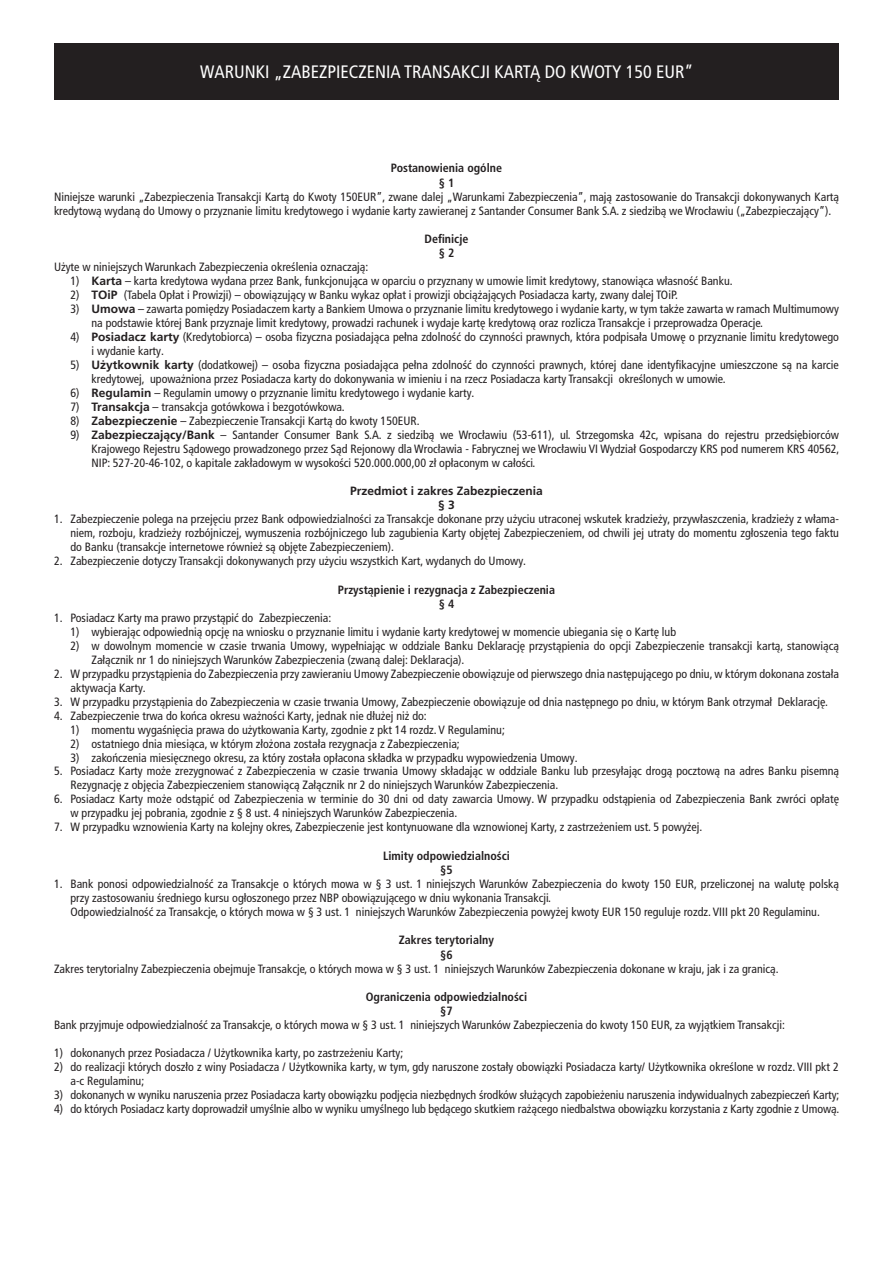
<style>
.page{position:relative;width:893px;height:1263px;background:#fff}
.page>*{position:absolute;margin:0;border:0;box-sizing:border-box;transform-origin:0 0}
.t1{font:condensed 18px "Frutiger LT Pro";color:#fff}
.t2{font:condensed 12px/14px "Frutiger LT Pro";color:#231f20}
.t3{font:700 condensed 12px/14.4px "Frutiger LT Pro";color:#231f20;text-align:center}
.t4{font:700 12px/14.4px "Frutiger LT Pro";color:#231f20;text-align:center}
.s1{font-weight:700;font-stretch:normal}
</style>
<div class="page">
<div style="left:54px;top:43px;width:785px;height:57px;background:#231f20"></div>
<h1 class="t1" style="left:200px;top:62px;width:495px">Warunki „Zabezpieczenia Transakcji Kartą do Kwoty 150 EUR ”</h1>
<p class="t3" style="left:391px;top:161px;width:113px">Postanowienia ogólne § 1</p>
<p class="t2" style="left:54px;top:190px;width:786px">Niniejsze warunki „Zabezpieczenia Transakcji Kartą do Kwoty 150EUR ”, zwane dalej „Warunkami Zabezpieczenia”, mają zastosowanie do Transakcji dokonywanych Kartą kredytową wydaną do Umowy o przyznanie limitu kredytowego i wydanie karty zawieranej z Santander Consumer Bank S.A. z siedzibą we Wrocławiu („Zabezpieczający”).</p>
<p class="t3" style="left:424px;top:232px;width:46px">Definicje § 2</p>
<p class="t2" style="left:54px;top:260px;width:316px">Użyte w niniejszych Warunkach Zabezpieczenia określenia oznaczają:</p>
<p class="t2" style="left:70px;top:274px;width:664px">1) <span class="s1">Karta</span> – karta kredytowa wydana przez Bank, funkcjonująca w oparciu o przyznany w umowie limit kredytowy, stanowiąca własność Banku.</p>
<p class="t2" style="left:70px;top:288px;width:609px">2) <span class="s1">TOiP</span> (Tabela Opłat i Prowizji) – obowiązujący w Banku wykaz opłat i prowizji obciążających Posiadacza karty, zwany dalej TOiP.</p>
<p class="t2" style="left:91px;top:302px;width:749px;text-indent:-21px">3) <span class="s1">Umowa</span> – zawarta pomiędzy Posiadaczem karty a Bankiem Umowa o przyznanie limitu kredytowego i wydanie karty, w tym także zawarta w ramach Multimumowy na podstawie której Bank przyznaje limit kredytowy, prowadzi rachunek i wydaje kartę kredytową oraz rozlicza Transakcje i przeprowadza Operacje.</p>
<p class="t2" style="left:91px;top:330px;width:749px;text-indent:-21px">4) <span class="s1">Posiadacz karty</span> (Kredytobiorca) – osoba fizyczna posiadająca pełna zdolność do czynności prawnych, która podpisała Umowę o przyznanie limitu kredytowego i wydanie karty.</p>
<p class="t2" style="left:91px;top:358px;width:749px;text-indent:-21px">5) <span class="s1">Użytkownik karty</span> (dodatkowej) – osoba fizyczna posiadająca pełna zdolność do czynności prawnych, której dane identyfikacyjne umieszczone są na karcie kredytowej, upoważniona przez Posiadacza karty do dokonywania w imieniu i na rzecz Posiadacza karty Transakcji określonych w umowie.</p>
<p class="t2" style="left:71px;top:386px;width:405px">6) <span class="s1">Regulamin</span> – Regulamin umowy o przyznanie limitu kredytowego i wydanie karty.</p>
<p class="t2" style="left:71px;top:400px;width:276px">7) <span class="s1">Transakcja</span> – transakcja gotówkowa i bezgotówkowa.</p>
<p class="t2" style="left:71px;top:414px;width:351px">8) <span class="s1">Zabezpieczenie</span> – Zabezpieczenie Transakcji Kartą do kwoty 150EUR.</p>
<p class="t2" style="left:92px;top:428px;width:749px;text-indent:-21px">9) <span class="s1">Zabezpieczający/Bank</span> – Santander Consumer Bank S.A. z siedzibą we Wrocławiu (53-611), ul. Strzegomska 42c, wpisana do rejestru przedsiębiorców<br>Krajowego Rejestru Sądowego prowadzonego przez Sąd Rejonowy dla Wrocławia - Fabrycznej we Wrocławiu VI Wydział Gospodarczy KRS</p>
<p class="t2" style="left:721px;top:442px;width:73px">pod numerem KRS</p>
<p class="t2" style="left:808px;top:442px;width:33px">40562,</p>
<p class="t2" style="left:92px;top:456px;width:445px">NIP: 527-20-46-102, o kapitale zakładowym w wysokości 520.000.000,00 zł opłaconym w całości.</p>
<p class="t4" style="left:350px;top:484px;width:194px">Przedmiot i zakres Zabezpieczenia § 3</p>
<p class="t2" style="left:71px;top:512px;width:770px;text-align:justify;text-indent:-16px">1. Zabezpieczenie polega na przejęciu przez Bank odpowiedzialności za Transakcje dokonane przy użyciu utraconej wskutek kradzieży, przywłaszczenia, kradzieży z włama&shy;niem, rozboju, kradzieży rozbójniczej, wymuszenia rozbójniczego lub zagubienia Karty objętej Zabezpieczeniem, od chwili jej utraty do momentu zgłoszenia tego faktu do Banku (transakcje internetowe również są objęte Zabezpieczeniem).</p>
<p class="t2" style="left:54px;top:554px;width:474px">2. Zabezpieczenie dotyczy Transakcji dokonywanych przy użyciu wszystkich Kart, wydanych do Umowy.</p>
<p class="t3" style="left:338px;top:582px;width:219px">Przystąpienie i rezygnacja z Zabezpieczenia § 4</p>
<p class="t2" style="left:54px;top:611px;width:279px">1. Posiadacz Karty ma prawo przystąpić do Zabezpieczenia:</p>
<p class="t2" style="left:71px;top:625px;width:607px">1) wybierając odpowiednią opcję na wniosku o przyznanie limitu i wydanie karty kredytowej w momencie ubiegania się o Kartę lub</p>
<p class="t2" style="left:92px;top:639px;width:749px;text-indent:-21px">2) w dowolnym momencie w czasie trwania Umowy, wypełniając w oddziale Banku Deklarację przystąpienia do opcji Zabezpieczenie transakcji kartą, stanowiącą<br>Załącznik nr 1 do niniejszych Warunków Zabezpieczenia (zwaną dalej: Deklaracja).</p>
<p class="t2" style="left:71px;top:667px;width:770px;text-indent:-16px">2. W przypadku przystąpienia do Zabezpieczenia przy zawieraniu Umowy Zabezpieczenie obowiązuje od pierwszego dnia następującego po dniu, w którym dokonana została aktywacja Karty.</p>
<p class="t2" style="left:54px;top:695px;width:775px">3. W przypadku przystąpienia do Zabezpieczenia w czasie trwania Umowy, Zabezpieczenie obowiązuje od dnia następnego po dniu, w którym Bank otrzymał Deklarację.</p>
<p class="t2" style="left:54px;top:709px;width:374px">4. Zabezpieczenie trwa do końca okresu ważności Karty, jednak nie dłużej niż do:</p>
<p class="t2" style="left:71px;top:722px;width:436px">1) momentu wygaśnięcia prawa do użytkowania Karty, zgodnie z pkt 14 rozdz. V Regulaminu;</p>
<p class="t2" style="left:71px;top:736px;width:391px">2) ostatniego dnia miesiąca, w którym złożona została rezygnacja z Zabezpieczenia;</p>
<p class="t2" style="left:71px;top:750px;width:509px">3) zakończenia miesięcznego okresu, za który została opłacona składka w przypadku wypowiedzenia Umowy.</p>
<p class="t2" style="left:71px;top:764px;width:770px;text-indent:-17px">5. Posiadacz Karty może zrezygnować z Zabezpieczenia w czasie trwania Umowy składając w oddziale Banku lub przesyłając drogą pocztową na adres Banku pisemną<br>Rezygnację z objęcia Zabezpieczeniem stanowiącą Załącznik nr 2 do niniejszych Warunków Zabezpieczenia.</p>
<p class="t2" style="left:71px;top:792px;width:770px;text-indent:-17px">6. Posiadacz Karty może odstąpić od Zabezpieczenia w terminie do 30 dni od daty zawarcia Umowy. W przypadku odstąpienia od Zabezpieczenia Bank zwróci opłatę w przypadku jej pobrania, zgodnie z § 8 ust. 4 niniejszych Warunków Zabezpieczenia.</p>
<p class="t2" style="left:54px;top:820px;width:650px">7. W przypadku wznowienia Karty na kolejny okres, Zabezpieczenie jest kontynuowane dla wznowionej Karty, z zastrzeżeniem ust. 5 powyżej.</p>
<p class="t3" style="left:383px;top:848px;width:128px">Limity odpowiedzialności §5</p>
<p class="t2" style="left:71px;top:877px;width:770px;text-indent:-16px">1. Bank ponosi odpowiedzialność za Transakcje o których mowa w § 3 ust. 1 niniejszych Warunków Zabezpieczenia do kwoty 150 EUR, przeliczonej na walutę polską przy zastosowaniu średniego kursu ogłoszonego przez NBP</p>
<p class="t2" style="left:54px;top:891px;width:555px;text-indent:288px">obowiązującego w dniu wykonania Transakcji.<br>Odpowiedzialność za Transakcje, o których mowa w § 3 ust. 1 niniejszych Warunków Zabezpieczenia powyżej kwoty EUR</p>
<p class="t2" style="left:624px;top:905px;width:198px">150 reguluje rozdz. VIII pkt 20 Regulaminu.</p>
<p class="t3" style="left:399px;top:933px;width:97px">Zakres terytorialny §6</p>
<p class="t2" style="left:54px;top:961px;width:726px">Zakres terytorialny Zabezpieczenia obejmuje Transakcje, o których mowa w § 3 ust. 1 niniejszych Warunków Zabezpieczenia dokonane w kraju, jak i za granicą.</p>
<p class="t3" style="left:366px;top:990px;width:163px">Ograniczenia odpowiedzialności §7</p>
<p class="t2" style="left:54px;top:1018px;width:732px">Bank przyjmuje odpowiedzialność za Transakcje, o których mowa w § 3 ust. 1 niniejszych Warunków Zabezpieczenia do kwoty 150 EUR, za wyjątkiem Transakcji:</p>
<p class="t2" style="left:54px;top:1046px;width:351px">1) dokonanych przez Posiadacza / Użytkownika karty, po zastrzeżeniu Karty;</p>
<p class="t2" style="left:71px;top:1060px;width:770px;text-indent:-16px">2) do realizacji których doszło z winy Posiadacza / Użytkownika karty, w tym, gdy naruszone zostały obowiązki Posiadacza karty/ Użytkownika określone w rozdz. VIII pkt 2 a-c Regulaminu;</p>
<p class="t2" style="left:54px;top:1088px;width:787px">3) dokonanych w wyniku naruszenia przez Posiadacza karty obowiązku podjęcia niezbędnych środków służących zapobieżeniu naruszenia indywidualnych zabezpieczeń Karty;</p>
<p class="t2" style="left:54px;top:1102px;width:787px">4) do których Posiadacz karty doprowadził umyślnie albo w wyniku umyślnego lub będącego skutkiem rażącego niedbalstwa obowiązku korzystania z Karty zgodnie z Umową.</p>
</div>
